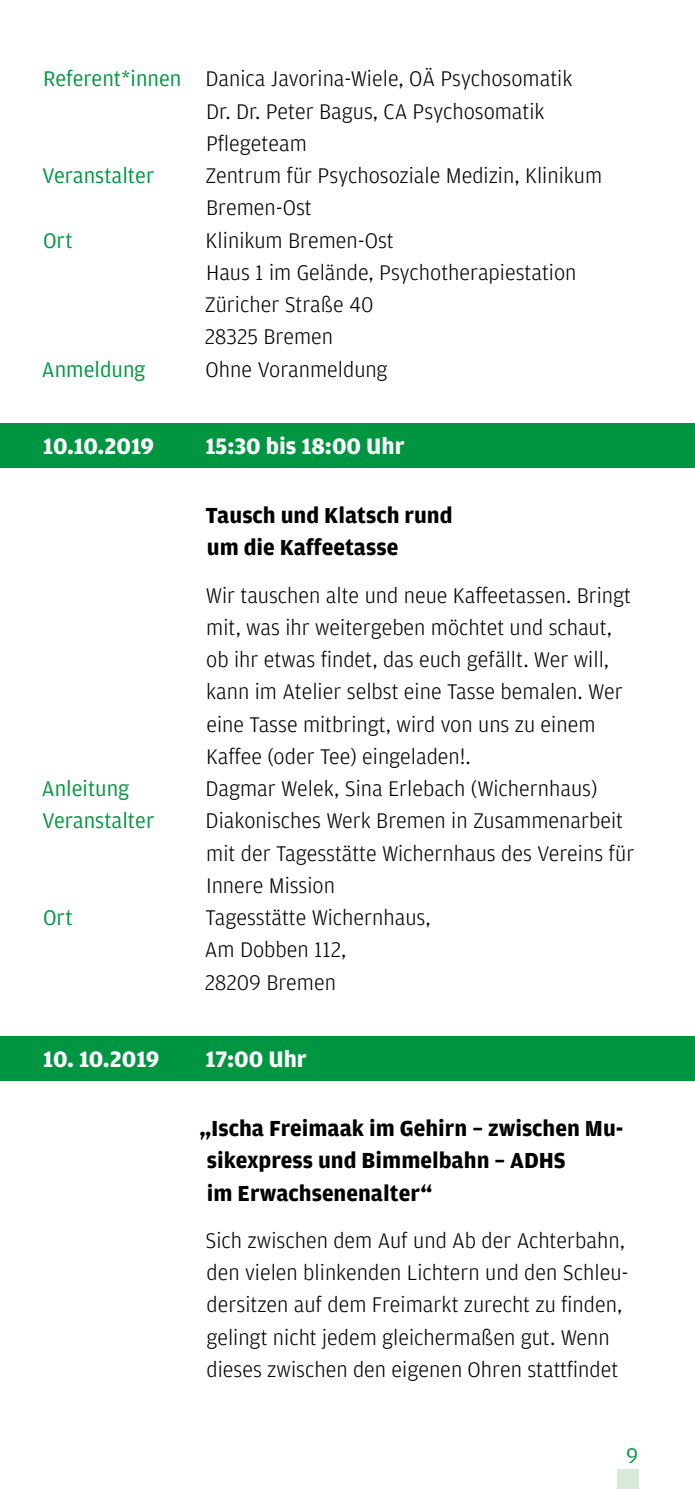
<style>
.page{position:relative;width:695px;height:1489px;background:#fff}
.page>*{position:absolute;margin:0;border:0;box-sizing:border-box;transform-origin:0 0}
.t1{font:700 23.75px "Amplitude";color:#fff}
.t2{font:700 23px/32.2px "Amplitude";color:#000}
.t3{font:300 22.5px/32.2px "Amplitude";color:#000}
.t4{font:22.5px "Amplitude";color:#009641}
.s1{font-weight:400;color:#009641}
</style>
<div class="page">
<div style="left:617px;top:1469px;width:21px;height:19px;background:#d7ead9"></div>
<div style="left:0;top:423px;width:694px;height:44px;background:#009641"></div>
<div style="left:0;top:1036px;width:694px;height:44px;background:#009641"></div>
<p class="t3" style="left:206px;top:63px;width:367px;text-indent:-163px"><span class="s1">Referent*innen</span> Danica Javorina-Wiele, OÄ Psychosomatik<br>Dr. Dr. Peter Bagus, CA Psychosomatik<br>Pflegeteam</p>
<p class="t4" style="left:42px;top:163px;width:113px">Veranstalter</p>
<p class="t3" style="left:206px;top:160px;width:398px">Zentrum für Psychosoziale Medizin, Klinikum<br>Bremen-Ost</p>
<p class="t4" style="left:43px;top:228px;width:31px">Ort</p>
<p class="t3" style="left:205px;top:224px;width:373px">Klinikum Bremen-Ost<br>Haus 1 im Gelände, Psychotherapiestation<br>Züricher Straße 40<br>28325 Bremen</p>
<p class="t4" style="left:42px;top:356px;width:105px">Anmeldung</p>
<p class="t3" style="left:206px;top:353px;width:183px">Ohne Voranmeldung</p>
<p class="t1" style="left:43px;top:432px;width:113px">10.10.2019</p>
<p class="t1" style="left:206px;top:432px;width:200px">15:30 bis 18:00 Uhr</p>
<p class="t2" style="left:205px;top:499px;width:249px">Tausch und Klatsch rund um die Kaffeetasse</p>
<p class="t3" style="left:206px;top:579px;width:426px">Wir tauschen alte und neue Kaffeetassen. Bringt mit, was ihr weitergeben möchtet und schaut, ob ihr etwas findet, das euch gefällt. Wer will, kann im Atelier selbst eine Tasse bemalen. Wer eine Tasse mitbringt, wird von uns zu einem Kaffee (oder Tee) eingeladen!.</p>
<p class="t4" style="left:42px;top:776px;width:89px">Anleitung</p>
<p class="t3" style="left:206px;top:772px;width:393px">Dagmar Welek, Sina Erlebach (Wichernhaus)</p>
<p class="t4" style="left:42px;top:808px;width:113px">Veranstalter</p>
<p class="t3" style="left:206px;top:805px;width:430px">Diakonisches Werk Bremen in Zusammenarbeit mit der Tagesstätte Wichernhaus des Vereins für<br>Innere Mission</p>
<p class="t4" style="left:43px;top:905px;width:31px">Ort</p>
<p class="t3" style="left:205px;top:901px;width:227px">Tagesstätte Wichernhaus,<br>Am Dobben 112,<br>28209 Bremen</p>
<p class="t1" style="left:43px;top:1045px;width:118px">10. 10.2019</p>
<p class="t1" style="left:206px;top:1045px;width:103px">17:00 Uhr</p>
<p class="t2" style="left:207px;top:1112px;width:418px;text-indent:-7px">„Ischa Freimaak im Gehirn – zwischen Mu&shy;sikexpress und Bimmelbahn – ADHS<br>im Erwachsenenalter“</p>
<p class="t3" style="left:205px;top:1224px;width:424px">Sich zwischen dem Auf und Ab der Achterbahn, den vielen blinkenden Lichtern und den Schleu&shy;dersitzen auf dem Freimarkt zurecht zu finden, gelingt nicht jedem gleichermaßen gut. Wenn dieses zwischen den eigenen Ohren stattfindet</p>
<p class="t4" style="left:626px;top:1442px;width:14px">9</p>
</div>
